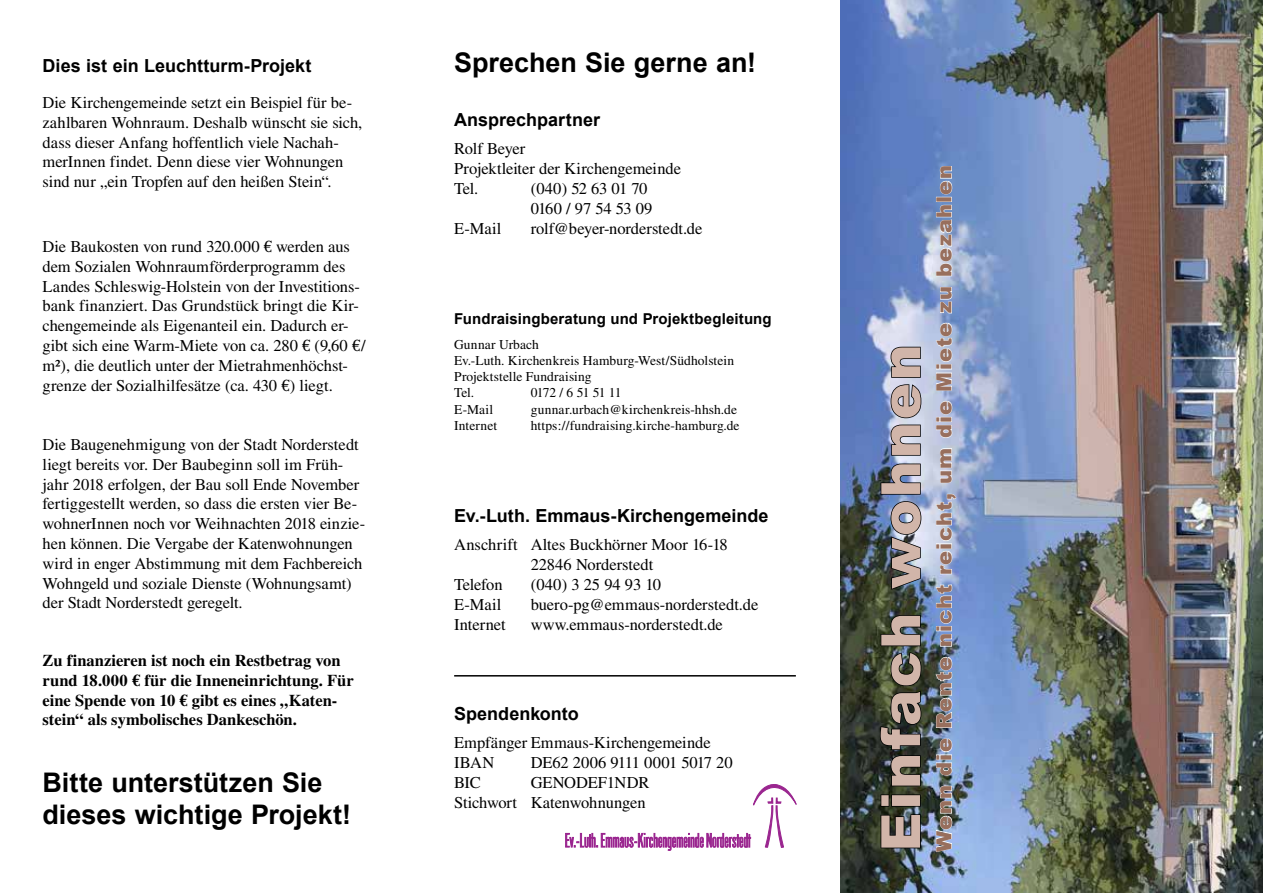
<style>
.page{position:relative;width:1263px;height:893px;background:#fff}
.page>*{position:absolute;margin:0;border:0;box-sizing:border-box;transform-origin:0 0}
.t1{font:900 54px "Arial";letter-spacing:.05em;color:#d1b5a9}
.t2{font:700 27px/32.4px "Arial";color:#000}
.t3{font:900 21px "Arial";letter-spacing:.055em;color:#986f5d}
.t4{font:700 18px "Arial";color:#000}
.t5{font:16.5px/19.8px "Times";letter-spacing:-.005em;color:#000}
.t6{font:700 16.5px/19.8px "Times";color:#000}
.t7{font:700 15px "Arial";letter-spacing:.01em;color:#000}
.t8{font:13.5px/16.2px "Times";letter-spacing:.005em;color:#000}
.t9{font:13.5px "Times";letter-spacing:-.055em;color:#000}
.s1{font-family:"Euro Serif"}
</style>
<div class="page">
<img style="left:840px;top:0;width:423px;height:893px">
<svg style="left:565px;top:784px;width:231px;height:66px"></svg>
<hr style="left:454px;top:675px;width:342px;height:2px;background:#000">
<svg style="left:880px;top:813px;width:41px;height:36px"></svg>
<svg style="left:880px;top:794px;width:41px;height:13px"></svg>
<img style="left:879px;top:614px;width:43px;height:173px">
<img style="left:880px;top:463px;width:42px;height:128px">
<svg style="left:890px;top:346px;width:32px;height:110px;background:#a7abba"></svg>
<svg style="left:936px;top:785px;width:16px;height:67px"></svg>
<svg style="left:936px;top:738px;width:16px;height:38px"></svg>
<svg style="left:935px;top:656px;width:18px;height:72px"></svg>
<svg style="left:935px;top:584px;width:18px;height:63px"></svg>
<svg style="left:935px;top:494px;width:22px;height:81px;background:#becae4"></svg>
<svg style="left:939px;top:448px;width:13px;height:35px"></svg>
<svg style="left:936px;top:400px;width:16px;height:38px"></svg>
<svg style="left:934px;top:322px;width:19px;height:69px"></svg>
<svg style="left:940px;top:287px;width:12px;height:27px"></svg>
<svg style="left:936px;top:205px;width:16px;height:71px"></svg>
<div style="left:936px;top:197px;width:16px;height:5px;border:1px solid #fff"></div>
<svg style="left:939px;top:166px;width:13px;height:29px"></svg>
<p class="t4" style="left:43px;top:53px;width:270px">Dies ist ein Leuchtturm-Projekt</p>
<p class="t5" style="left:43px;top:92px;width:321px">Die Kirchengemeinde setzt ein Beispiel für be&shy;zahlbaren Wohnraum. Deshalb wünscht sie sich, dass dieser Anfang hoffentlich viele Nachah&shy;merInnen findet. Denn diese vier Wohnungen sind nur „ein Tropfen auf den heißen Stein“.</p>
<p class="t5" style="left:43px;top:236px;width:325px">Die Baukosten von rund 320.000 <span class="s1">E</span> werden aus dem Sozialen Wohnraumförderprogramm des Landes Schleswig-Holstein von der Investitions&shy;bank finanziert. Das Grundstück bringt die Kir&shy;chengemeinde als Eigenanteil ein. Dadurch er&shy;gibt sich eine Warm-Miete von ca. 280 <span class="s1">E</span> (9,60 <span class="s1">E</span>/ m²), die deutlich unter der Mietrahmenhöchst&shy;grenze der Sozialhilfesätze (ca. 430 <span class="s1">E</span>) liegt.</p>
<p class="t5" style="left:43px;top:434px;width:324px">Die Baugenehmigung von der Stadt Norderstedt liegt bereits vor. Der Baubeginn soll im Früh&shy;jahr 2018 erfolgen, der Bau soll Ende November fertiggestellt werden, so dass die ersten vier Be&shy;wohnerInnen noch vor Weihnachten 2018 einzie&shy;hen können. Die Vergabe der Katenwohnungen wird in enger Abstimmung mit dem Fachbereich Wohngeld und soziale Dienste (Wohnungsamt) der Stadt Norderstedt geregelt.</p>
<p class="t6" style="left:43px;top:650px;width:313px">Zu finanzieren ist noch ein Restbetrag von rund 18.000 <span class="s1">E</span> für die Inneneinrichtung. Für eine Spende von 10 <span class="s1">E</span> gibt es eines „Katen&shy;stein“ als symbolisches Dankeschön.</p>
<h2 class="t2" style="left:43px;top:767px;width:310px">Bitte unterstützen Sie dieses wichtige Projekt!</h2>
<h2 class="t2" style="left:454px;top:47px;width:303px">Sprechen Sie gerne an!</h2>
<p class="t4" style="left:454px;top:107px;width:147px">Ansprechpartner</p>
<p class="t5" style="left:454px;top:139px;width:228px">Rolf Beyer<br>Projektleiter der Kirchengemeinde<br>Tel.</p>
<p class="t5" style="left:531px;top:178px;width:123px">(040) 52 63 01 70<br>0160 / 97 54 53 09</p>
<p class="t5" style="left:454px;top:218px;width:49px">E-Mail</p>
<p class="t5" style="left:531px;top:218px;width:173px">rolf@beyer-norderstedt.de</p>
<p class="t7" style="left:454px;top:308px;width:319px">Fundraisingberatung und Projektbegleitung</p>
<p class="t8" style="left:454px;top:336px;width:282px">Gunnar Urbach<br>Ev.-Luth. Kirchenkreis Hamburg-West/Südholstein<br>Projektstelle Fundraising<br>Tel.</p>
<p class="t9" style="left:531px;top:385px;width:92px">0172 / 6 51 51 11</p>
<p class="t8" style="left:454px;top:401px;width:41px">E-Mail</p>
<p class="t8" style="left:531px;top:401px;width:208px">gunnar.urbach@kirchenkreis-hhsh.de</p>
<p class="t8" style="left:454px;top:417px;width:44px">Internet</p>
<p class="t8" style="left:531px;top:417px;width:210px">https://fundraising.kirche-hamburg.de</p>
<p class="t4" style="left:454px;top:503px;width:316px">Ev.-Luth. Emmaus-Kirchengemeinde</p>
<p class="t5" style="left:454px;top:535px;width:275px">Anschrift Altes Buckhörner Moor 16-18</p>
<p class="t5" style="left:531px;top:555px;width:124px">22846 Norderstedt</p>
<p class="t5" style="left:454px;top:574px;width:50px">Telefon</p>
<p class="t5" style="left:531px;top:574px;width:132px">(040) 3 25 94 93 10</p>
<p class="t5" style="left:454px;top:594px;width:49px">E-Mail</p>
<p class="t5" style="left:531px;top:594px;width:229px">buero-pg@emmaus-norderstedt.de</p>
<p class="t5" style="left:454px;top:614px;width:53px">Internet</p>
<p class="t5" style="left:531px;top:614px;width:194px">www.emmaus-norderstedt.de</p>
<p class="t4" style="left:454px;top:701px;width:126px">Spendenkonto</p>
<p class="t5" style="left:454px;top:733px;width:258px">Empfänger Emmaus-Kirchengemeinde<br>IBAN</p>
<p class="t5" style="left:531px;top:753px;width:204px">DE62 2006 9111 0001 5017 20</p>
<p class="t5" style="left:454px;top:772px;width:28px">BIC</p>
<p class="t5" style="left:454px;top:772px;width:197px;text-align:right">GENODEF1NDR<br>Stichwort Katenwohnungen</p>
<h1 class="t1" style="left:861px;top:851px;width:509px;rotate:-90deg">Einfach wohnen</h1>
<p class="t3" style="left:929px;top:851px;width:688px;rotate:-90deg">Wenn die Rente nicht reicht, um die Miete zu bezahlen</p>
</div>
